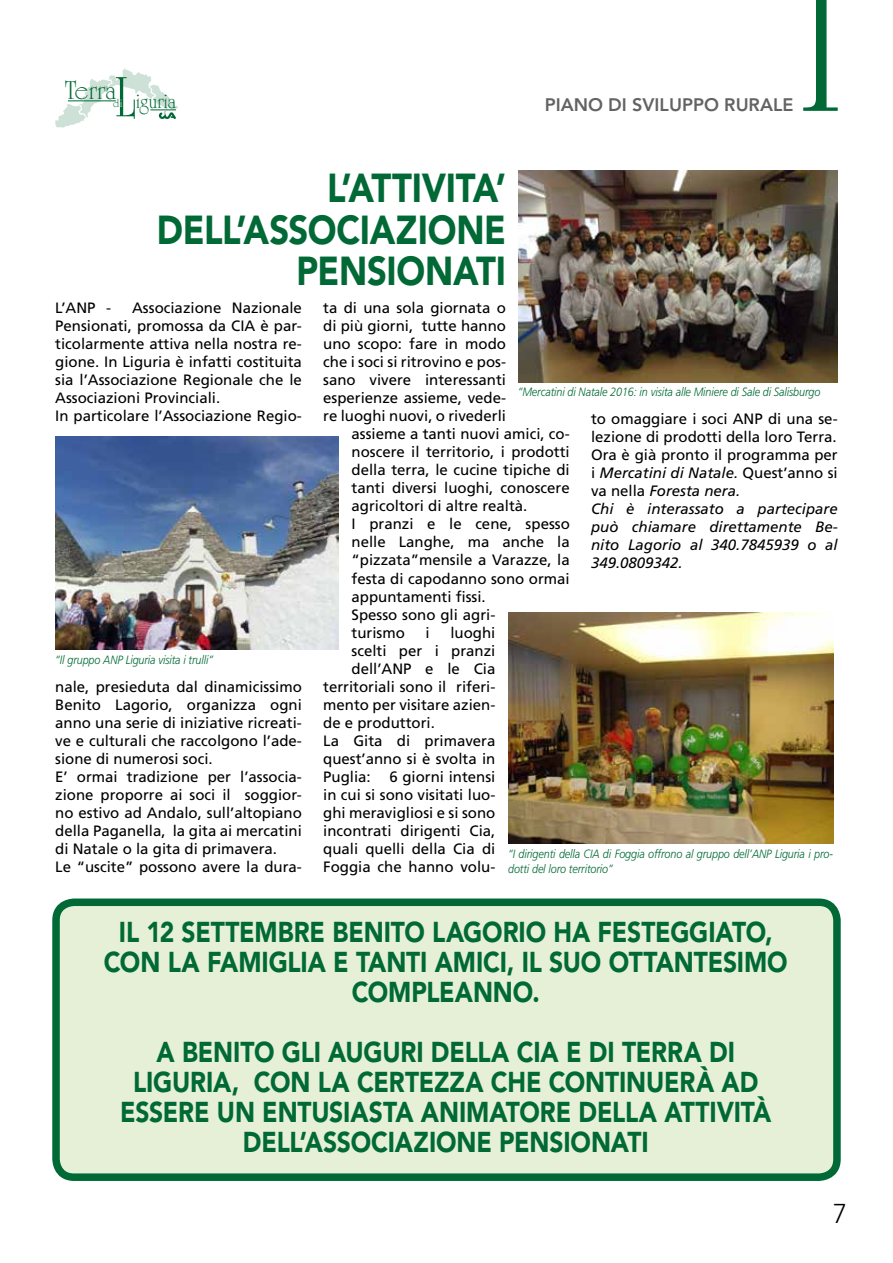
<style>
.page{position:relative;width:893px;height:1263px;background:#fff}
.page>*{position:absolute;margin:0;border:0;box-sizing:border-box;transform-origin:0 0}
.t1{font:60.9px "University Roman";color:#006935}
.t2{font:900 40.05px/41.7px "Avenir";letter-spacing:-.01em;color:#006935;text-align:right;scale:.86 1}
.t3{font:900 28.5px/30px "Avenir";letter-spacing:-.005em;color:#006935;text-align:center;scale:.86 1}
.t4{font:27.9px "University Roman";color:#006935}
.t5{font:300 27px "Avenir";color:#000}
.t6{font:21.45px "University Roman";color:#006935}
.t7{font:800 18px "Avenir";color:#646363}
.t8{font:15px/18px "Frutiger";color:#000}
.t9{font:italic 15px/18px "Frutiger";color:#000}
.t10{font:italic 300 12px/15px "Frutiger";letter-spacing:-.01em;color:#006935;scale:.9 1}
.t11{font:11.85px "University Roman";color:#006935}
.s1{font-size:11.85px;color:#fff}
.s2{font-style:normal}
</style>
<div class="page">
<svg style="left:803px;top:0;width:35px;height:111px"></svg>
<svg style="left:55px;top:68px;width:123px;height:60px"></svg>
<img style="left:519px;top:170px;width:319px;height:213px">
<img style="left:55px;top:437px;width:284px;height:212px">
<img style="left:508px;top:612px;width:325px;height:231px">
<div style="left:56px;top:902px;width:781px;height:275px;background:#e6f0d7;border-radius:18px"></div>
<div style="left:52px;top:898px;width:789px;height:283px;border:8px solid #006935;border-radius:18px"></div>
<h1 class="t1" style="left:116px;top:62px;width:22px">L</h1>
<h3 class="t4" style="left:65px;top:74px;width:52px">Terra</h3>
<p class="t11" style="left:113px;top:96px;width:7px">d</p>
<h3 class="t6" style="left:120px;top:88px;width:57px"><span class="s1">i</span> iguria</h3>
<p class="t7" style="left:545px;top:94px;width:250px">PIANO DI SVILUPPO RURALE</p>
<h2 class="t2" style="left:157px;top:167px;width:408px">L’ATTIVITA’<br>DELL’ASSOCIAZIONE<br>PENSIONATI</h2>
<p class="t8" style="left:55px;top:299px;width:248px;text-indent:77px">Associazione Nazionale Pensionati, promossa da CIA è par&shy;ticolarmente attiva nella nostra re&shy;gione. In Liguria è infatti costituita sia l’Associazione Regionale che le Associazioni Provinciali.<br>In particolare l’Associazione Regio-</p>
<p class="t8" style="left:55px;top:299px;width:57px">L’ANP -</p>
<p class="t10" style="left:55px;top:652px;width:177px">“Il gruppo ANP Liguria visita i trulli”</p>
<p class="t8" style="left:55px;top:677px;width:248px">nale, presieduta dal dinamicissimo Benito Lagorio, organizza ogni anno una serie di iniziative ricreati&shy;ve e culturali che raccolgono l’ade&shy;sione di numerosi soci.<br>E’ ormai tradizione per l’associa&shy;zione proporre ai soci il soggior&shy;no estivo ad Andalo, sull’altopiano della Paganella, la gita ai mercatini di Natale o la gita di primavera.<br>Le “uscite” possono avere la dura-</p>
<p class="t8" style="left:323px;top:299px;width:184px">ta di una sola giornata o</p>
<p class="t8" style="left:323px;top:317px;width:184px">di più giorni, tutte hanno</p>
<p class="t8" style="left:323px;top:335px;width:184px">uno scopo: fare in modo</p>
<p class="t8" style="left:323px;top:353px;width:184px">che i soci si ritrovino e pos-</p>
<p class="t8" style="left:323px;top:371px;width:184px">sano vivere interessanti</p>
<p class="t8" style="left:323px;top:389px;width:184px">esperienze assieme, vede-</p>
<p class="t8" style="left:323px;top:407px;width:184px">re luoghi nuovi, o rivederli</p>
<p class="t8" style="left:351px;top:425px;width:220px">assieme a tanti nuovi amici, co-</p>
<p class="t8" style="left:351px;top:443px;width:220px">noscere il territorio, i prodotti</p>
<p class="t8" style="left:351px;top:461px;width:220px">della terra, le cucine tipiche di</p>
<p class="t8" style="left:351px;top:479px;width:220px">tanti diversi luoghi, conoscere</p>
<p class="t8" style="left:351px;top:497px;width:177px">agricoltori di altre realtà.</p>
<p class="t8" style="left:351px;top:515px;width:220px">I pranzi e le cene, spesso</p>
<p class="t8" style="left:351px;top:533px;width:220px">nelle Langhe, ma anche la</p>
<p class="t8" style="left:351px;top:551px;width:220px">“pizzata”mensile a Varazze, la</p>
<p class="t8" style="left:351px;top:569px;width:220px">festa di capodanno sono ormai</p>
<p class="t8" style="left:351px;top:587px;width:136px">appuntamenti fissi.</p>
<p class="t8" style="left:351px;top:605px;width:145px">Spesso sono gli agri-</p>
<p class="t8" style="left:351px;top:623px;width:55px">turismo</p>
<p class="t8" style="left:426px;top:623px;width:6px">i</p>
<p class="t8" style="left:450px;top:623px;width:46px">luoghi</p>
<p class="t8" style="left:351px;top:641px;width:145px">scelti per i pranzi</p>
<p class="t8" style="left:351px;top:659px;width:145px">dell’ANP e le Cia</p>
<p class="t8" style="left:323px;top:677px;width:174px">territoriali sono il riferi-</p>
<p class="t8" style="left:323px;top:695px;width:174px">mento per visitare azien-</p>
<p class="t8" style="left:323px;top:713px;width:113px">de e produttori.</p>
<p class="t8" style="left:323px;top:731px;width:174px">La Gita di primavera</p>
<p class="t8" style="left:323px;top:749px;width:174px">quest’anno si è svolta in</p>
<p class="t8" style="left:323px;top:767px;width:174px">Puglia: 6 giorni intensi</p>
<p class="t8" style="left:323px;top:785px;width:174px">in cui si sono visitati luo-</p>
<p class="t8" style="left:323px;top:803px;width:174px">ghi meravigliosi e si sono</p>
<p class="t8" style="left:323px;top:821px;width:174px">incontrati dirigenti Cia,</p>
<p class="t8" style="left:323px;top:839px;width:174px">quali quelli della Cia di</p>
<p class="t8" style="left:323px;top:857px;width:174px">Foggia che hanno volu-</p>
<p class="t10" style="left:518px;top:384px;width:338px">“Mercatini di Natale 2016: in visita alle Miniere di Sale di Salisburgo</p>
<p class="t9" style="left:591px;top:410px;width:248px"><span class="s2">to omaggiare i soci ANP di una se&shy;lezione di prodotti della loro Terra.<br>Ora è già pronto il programma per i</span> Mercatini di Natale. <span class="s2">Quest’anno si va nella</span> Foresta nera.<br>Chi è interassato a partecipare può chiamare direttamente Be&shy;nito Lagorio al 340.7845939 o al<br>349.0809342.</p>
<p class="t10" style="left:508px;top:847px;width:362px">“I dirigenti della CIA di Foggia offrono al gruppo dell’ANP Liguria i pro&shy;dotti del loro territorio”</p>
<h3 class="t3" style="left:104px;top:917px;width:797px">IL 12 SETTEMBRE BENITO LAGORIO HA FESTEGGIATO,<br>CON LA FAMIGLIA E TANTI AMICI, IL SUO OTTANTESIMO<br>COMPLEANNO.</h3>
<h3 class="t3" style="left:120px;top:1037px;width:759px">A BENITO GLI AUGURI DELLA CIA E DI TERRA DI LIGURIA, CON LA CERTEZZA CHE CONTINUERÀ AD ESSERE UN ENTUSIASTA ANIMATORE DELLA ATTIVITÀ DELL’ASSOCIAZIONE PENSIONATI</h3>
<h3 class="t5" style="left:833px;top:1198px;width:16px">7</h3>
</div>
